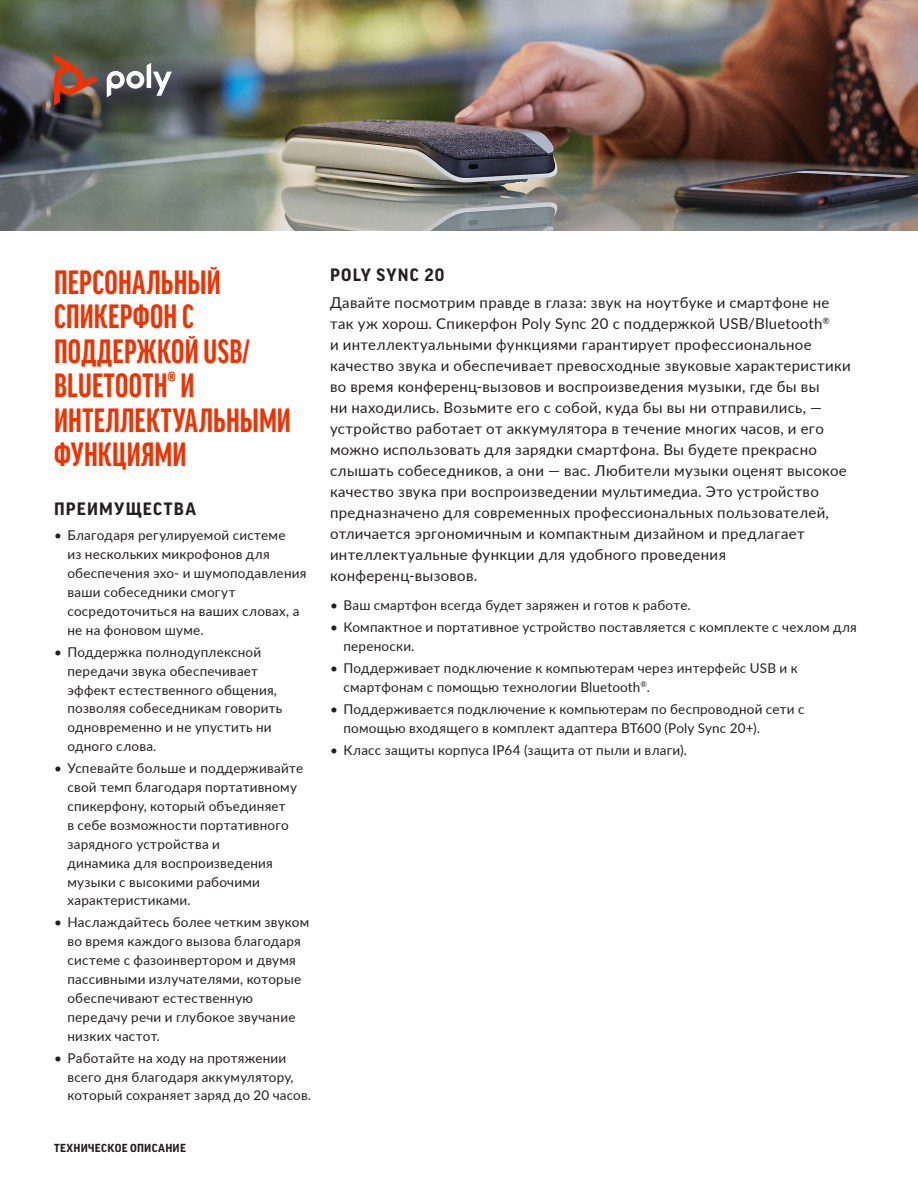
<style>
.page{position:relative;width:918px;height:1188px;background:#fff}
.page>*{position:absolute;margin:0;border:0;box-sizing:border-box;transform-origin:0 0}
.headline{font:700 extra-condensed 36px/34.5px "Good Headline Pro";letter-spacing:.01em;color:#ef3200}
.subhead{font:700 17.25px "Good Pro";letter-spacing:.07em;color:#231f20}
.body_copy{font:15px/21px "Lato";letter-spacing:.02em;color:#231f20}
.t1{font:13.5px/18.9px "Lato";letter-spacing:.015em;color:#231f20}
.type_of_collateral{font:700 11.25px "Good Pro";letter-spacing:.025em;color:#231f20}
</style>
<div class="page">
<img style="left:0;top:0;width:918px;height:230px">
<svg style="left:107px;top:63px;width:65px;height:34px"></svg>
<svg style="left:54px;top:54px;width:44px;height:51px;background:#874d36"></svg>
<p class="headline" style="left:54px;top:265px;width:238px">ПЕРСОНАЛЬНЫЙ<br>СПИКЕРФОН С<br>ПОДДЕРЖКОЙ USB/<br>BLUETOOTH® И<br>ИНТЕЛЛЕКТУАЛЬНЫМИ<br>ФУНКЦИЯМИ</p>
<p class="subhead" style="left:54px;top:499px;width:143px">ПРЕИМУЩЕСТВА</p>
<p class="t1" style="left:68px;top:525px;width:241px;text-indent:-14px">• Благодаря регулируемой системе<br>из нескольких микрофонов для обеспечения эхо- и шумоподавления ваши собеседники смогут сосредоточиться на ваших словах, а не на фоновом шуме.</p>
<p class="t1" style="left:68px;top:642px;width:216px;text-indent:-14px">• Поддержка полнодуплексной передачи звука обеспечивает эффект естественного общения, позволяя собеседникам говорить одновременно и не упустить ни одного слова.</p>
<p class="t1" style="left:68px;top:758px;width:237px;text-indent:-14px">• Успевайте больше и поддерживайте свой темп благодаря портативному спикерфону, который объединяет<br>в себе возможности портативного зарядного устройства и<br>динамика для воспроизведения музыки с высокими рабочими характеристиками.</p>
<p class="t1" style="left:68px;top:912px;width:243px;text-indent:-14px">• Наслаждайтесь более четким звуком во время каждого вызова благодаря системе с фазоинвертором и двумя пассивными излучателями, которые обеспечивают естественную передачу речи и глубокое звучание низких частот.</p>
<p class="t1" style="left:68px;top:1048px;width:245px;text-indent:-14px">• Работайте на ходу на протяжении всего дня благодаря аккумулятору, который сохраняет заряд до 20 часов.</p>
<p class="type_of_collateral" style="left:54px;top:1142px;width:133px">ТЕХНИЧЕСКОЕ ОПИСАНИЕ</p>
<p class="subhead" style="left:330px;top:265px;width:116px">POLY SYNC 20</p>
<p class="body_copy" style="left:330px;top:291px;width:522px">Давайте посмотрим правде в глаза: звук на ноутбуке и смартфоне не так уж хорош. Спикерфон Poly Sync 20 с поддержкой USB/Bluetooth<sup>®<br></sup>и интеллектуальными функциями гарантирует профессиональное качество звука и обеспечивает превосходные звуковые характеристики во время конференц-вызовов и воспроизведения музыки, где бы вы<br>ни находились. Возьмите его с собой, куда бы вы ни отправились, — устройство работает от аккумулятора в течение многих часов, и его можно использовать для зарядки смартфона. Вы будете прекрасно слышать собеседников, а они — вас. Любители музыки оценят высокое качество звука при воспроизведении мультимедиа. Это устройство предназначено для современных профессиональных пользователей, отличается эргономичным и компактным дизайном и предлагает интеллектуальные функции для удобного проведения конференц-вызовов.</p>
<p class="t1" style="left:330px;top:595px;width:362px">• Ваш смартфон всегда будет заряжен и готов к работе.</p>
<p class="t1" style="left:344px;top:617px;width:515px;text-indent:-14px">• Компактное и портативное устройство поставляется с комплекте с чехлом для переноски.</p>
<p class="t1" style="left:344px;top:658px;width:456px;text-indent:-14px">• Поддерживает подключение к компьютерам через интерфейс USB и к смартфонам с помощью технологии Bluetooth<sup>®</sup>.</p>
<p class="t1" style="left:344px;top:699px;width:463px;text-indent:-14px">• Поддерживается подключение к компьютерам по беспроводной сети с помощью входящего в комплект адаптера BT600 (Poly Sync 20+).</p>
<p class="t1" style="left:330px;top:740px;width:358px">• Класс защиты корпуса IP64 (защита от пыли и влаги).</p>
</div>
